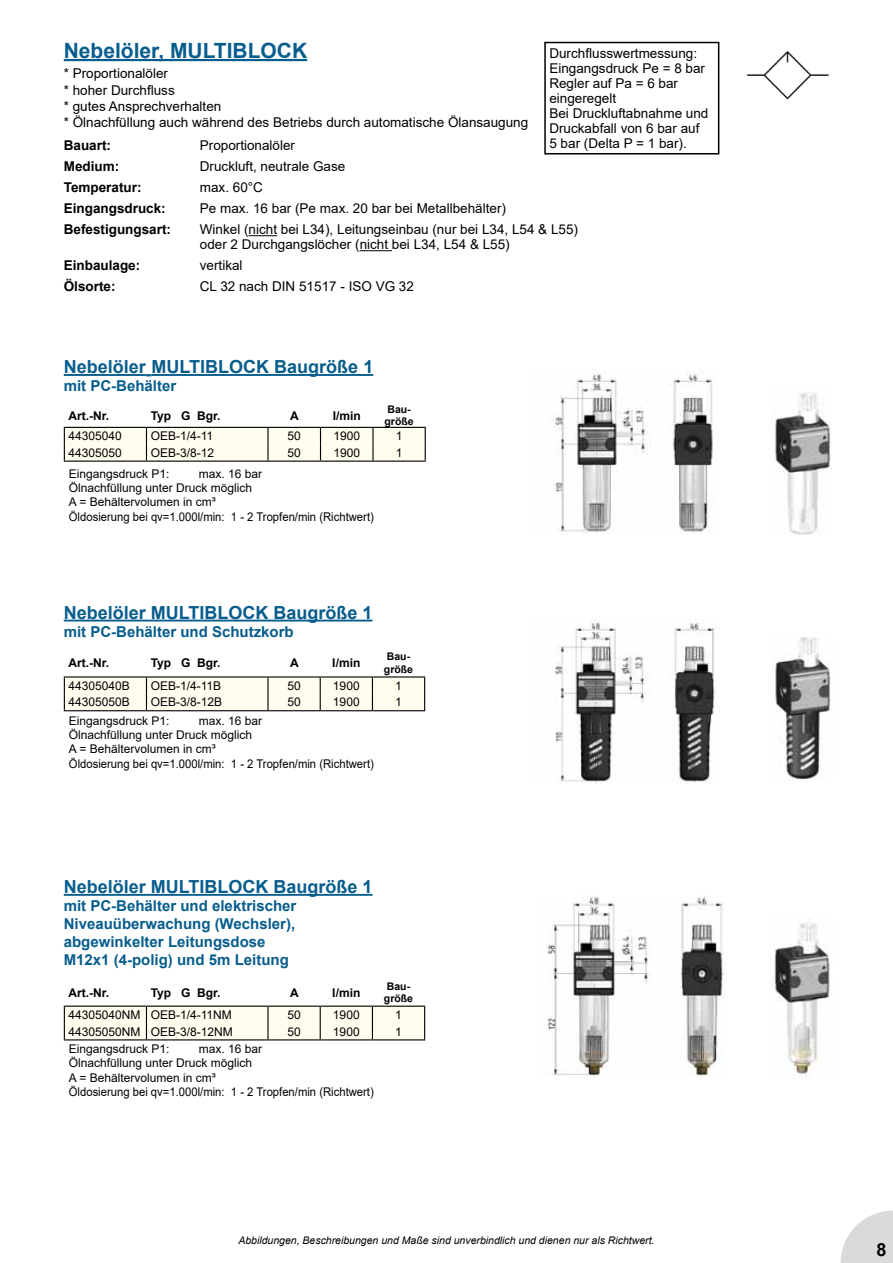
<style>
.page{position:relative;width:893px;height:1263px;background:#fff}
.page>*{position:absolute;margin:0;border:0;box-sizing:border-box;transform-origin:0 0}
.t1{font:700 21px "Arial";color:#075d8d}
.t2{font:700 18px "Arial";color:#075d8d}
.t3{font:700 18px "Arial";color:#000}
.t4{font:700 15px/18px "Arial";color:#075d8d}
.t5{font:13.5px/15px "Arial";color:#000}
.t6{font:700 13.5px "Arial";color:#000}
.t7{font:12px/14.4px "Arial";color:#000}
.t8{font:700 12px "Arial";color:#000}
.t9{font:italic 10.5px "Arial";color:#000}
.t10{font:700 10.5px/12.6px "Arial";color:#000}
</style>
<div class="page">
<svg style="left:841px;top:1210px;width:52px;height:53px"></svg>
<hr style="left:64px;top:59px;width:243px;height:2px;background:#075d8d">
<svg style="left:249px;top:235px;width:28px;height:1px"></svg>
<hr style="left:360px;top:250px;width:32px;height:1px;background:#000">
<img style="left:746px;top:50px;width:82px;height:49px">
<hr style="left:64px;top:620px;width:308px;height:1px;background:#075d8d">
<div style="left:64px;top:677px;width:361px;height:33px;background:#fffdee"></div>
<hr style="left:64px;top:710px;width:82px;height:1px;background:#000">
<hr style="left:146px;top:710px;width:122px;height:1px;background:#000">
<hr style="left:268px;top:710px;width:52px;height:1px;background:#000">
<hr style="left:320px;top:710px;width:52px;height:1px;background:#000">
<hr style="left:372px;top:710px;width:53px;height:1px;background:#000">
<hr style="left:64px;top:676px;width:82px;height:1px;background:#000">
<hr style="left:146px;top:676px;width:122px;height:1px;background:#000">
<hr style="left:268px;top:676px;width:52px;height:1px;background:#000">
<hr style="left:320px;top:676px;width:52px;height:1px;background:#000">
<hr style="left:372px;top:676px;width:53px;height:1px;background:#000">
<img style="left:555px;top:619px;width:165px;height:165px">
<img style="left:773px;top:638px;width:58px;height:142px">
<hr style="left:64px;top:374px;width:82px;height:2px;background:#075d8d">
<svg style="left:146px;top:374px;width:6px;height:2px"></svg>
<hr style="left:152px;top:374px;width:221px;height:2px;background:#075d8d">
<div style="left:64px;top:428px;width:362px;height:33px;background:#fffdee"></div>
<hr style="left:64px;top:461px;width:82px;height:1px;background:#000">
<hr style="left:146px;top:461px;width:122px;height:1px;background:#000">
<hr style="left:268px;top:461px;width:52px;height:1px;background:#000">
<hr style="left:320px;top:461px;width:53px;height:1px;background:#000">
<hr style="left:373px;top:461px;width:53px;height:1px;background:#000">
<hr style="left:64px;top:427px;width:82px;height:1px;background:#000">
<hr style="left:146px;top:427px;width:122px;height:1px;background:#000">
<hr style="left:268px;top:427px;width:52px;height:1px;background:#000">
<hr style="left:320px;top:427px;width:53px;height:1px;background:#000">
<hr style="left:373px;top:427px;width:53px;height:1px;background:#000">
<img style="left:555px;top:370px;width:158px;height:164px">
<img style="left:775px;top:393px;width:57px;height:142px">
<img style="left:547px;top:896px;width:104px;height:180px">
<hr style="left:64px;top:894px;width:308px;height:2px;background:#075d8d">
<img style="left:772px;top:923px;width:58px;height:156px">
<div style="left:64px;top:1007px;width:361px;height:32px;background:#fffdee"></div>
<hr style="left:64px;top:1039px;width:82px;height:1px;background:#000">
<hr style="left:146px;top:1039px;width:122px;height:1px;background:#000">
<hr style="left:268px;top:1039px;width:52px;height:1px;background:#000">
<hr style="left:320px;top:1039px;width:52px;height:1px;background:#000">
<hr style="left:372px;top:1039px;width:53px;height:1px;background:#000">
<hr style="left:64px;top:1005px;width:82px;height:2px;background:#000">
<hr style="left:146px;top:1005px;width:122px;height:2px;background:#000">
<hr style="left:268px;top:1005px;width:52px;height:2px;background:#000">
<hr style="left:320px;top:1005px;width:52px;height:2px;background:#000">
<hr style="left:372px;top:1005px;width:53px;height:2px;background:#000">
<img style="left:681px;top:895px;width:43px;height:181px">
<div style="left:544px;top:42px;width:175px;height:112px;border:2px solid #000"></div>
<h1 class="t1" style="left:64px;top:36px;width:245px">Nebelöler, MULTIBLOCK</h1>
<p class="t5" style="left:549px;top:46px;width:161px">Durchflusswertmessung:<br>Eingangsdruck Pe = 8 bar<br>Regler auf Pa = 6 bar eingeregelt<br>Bei Druckluftabnahme und<br>Druckabfall von 6 bar auf<br>5 bar (Delta P = 1 bar).</p>
<p class="t5" style="left:64px;top:65px;width:466px;line-height:16.2px">* Proportionalöler<br>* hoher Durchfluss<br>* gutes Ansprechverhalten<br>* Ölnachfüllung auch während des Betriebs durch automatische Ölansaugung</p>
<p class="t6" style="left:64px;top:136px;width:49px">Bauart:</p>
<p class="t5" style="left:200px;top:138px;width:97px">Proportionalöler</p>
<p class="t6" style="left:64px;top:157px;width:57px">Medium:</p>
<p class="t5" style="left:200px;top:159px;width:147px">Druckluft, neutrale Gase</p>
<p class="t6" style="left:64px;top:178px;width:79px">Temperatur:</p>
<p class="t5" style="left:200px;top:180px;width:65px">max. 60°C</p>
<p class="t6" style="left:64px;top:199px;width:104px">Eingangsdruck:</p>
<p class="t5" style="left:200px;top:201px;width:308px">Pe max. 16 bar (Pe max. 20 bar bei Metallbehälter)</p>
<p class="t6" style="left:64px;top:220px;width:109px">Befestigungsart:</p>
<p class="t5" style="left:200px;top:222px;width:380px">Winkel (nicht bei L34), Leitungseinbau (nur bei L34, L54 &amp; L55) oder 2 Durchgangslöcher (nicht bei L34, L54 &amp; L55)</p>
<p class="t6" style="left:64px;top:256px;width:78px">Einbaulage:</p>
<p class="t5" style="left:200px;top:258px;width:44px">vertikal</p>
<p class="t6" style="left:64px;top:277px;width:53px">Ölsorte:</p>
<p class="t5" style="left:200px;top:279px;width:216px">CL 32 nach DIN 51517 - ISO VG 32</p>
<h2 class="t2" style="left:64px;top:354px;width:311px">Nebelöler MULTIBLOCK Baugröße 1</h2>
<p class="t4" style="left:64px;top:377px;width:114px">mit PC-Behälter</p>
<p class="t8" style="left:69px;top:407px;width:42px">Art.-Nr.</p>
<p class="t8" style="left:151px;top:407px;width:71px">Typ G Bgr.</p>
<p class="t8" style="left:290px;top:407px;width:10px">A</p>
<p class="t8" style="left:333px;top:407px;width:30px">I/min</p>
<p class="t10" style="left:385px;top:403px;width:31px">Bau&shy;größe</p>
<p class="t7" style="left:69px;top:429px;width:55px">44305040</p>
<p class="t7" style="left:151px;top:429px;width:64px">OEB-1/4-11</p>
<p class="t7" style="left:288px;top:429px;width:15px">50</p>
<p class="t7" style="left:333px;top:429px;width:28px">1900</p>
<p class="t7" style="left:396px;top:429px;width:8px">1</p>
<p class="t7" style="left:69px;top:445px;width:55px">44305050</p>
<p class="t7" style="left:151px;top:445px;width:65px">OEB-3/8-12</p>
<p class="t7" style="left:288px;top:445px;width:15px">50</p>
<p class="t7" style="left:333px;top:445px;width:28px">1900</p>
<p class="t7" style="left:396px;top:445px;width:8px">1</p>
<p class="t7" style="left:69px;top:466px;width:102px">Eingangsdruck P1:</p>
<p class="t7" style="left:69px;top:466px;width:306px;text-indent:130px">max. 16 bar<br>Ölnachfüllung unter Druck möglich<br>A = Behältervolumen in cm³<br>Öldosierung bei qv=1.000l/min: 1 - 2 Tropfen/min (Richtwert)</p>
<h2 class="t2" style="left:64px;top:600px;width:310px">Nebelöler MULTIBLOCK Baugröße 1</h2>
<p class="t4" style="left:64px;top:622px;width:232px">mit PC-Behälter und Schutzkorb</p>
<p class="t8" style="left:69px;top:655px;width:42px">Art.-Nr.</p>
<p class="t8" style="left:151px;top:655px;width:71px">Typ G Bgr.</p>
<p class="t8" style="left:290px;top:655px;width:10px">A</p>
<p class="t8" style="left:332px;top:655px;width:30px">I/min</p>
<p class="t10" style="left:384px;top:651px;width:31px">Bau&shy;größe</p>
<p class="t7" style="left:69px;top:679px;width:63px">44305040B</p>
<p class="t7" style="left:151px;top:679px;width:72px">OEB-1/4-11B</p>
<p class="t7" style="left:287px;top:679px;width:15px">50</p>
<p class="t7" style="left:333px;top:679px;width:28px">1900</p>
<p class="t7" style="left:395px;top:679px;width:8px">1</p>
<p class="t7" style="left:69px;top:695px;width:63px">44305050B</p>
<p class="t7" style="left:151px;top:695px;width:73px">OEB-3/8-12B</p>
<p class="t7" style="left:287px;top:695px;width:15px">50</p>
<p class="t7" style="left:333px;top:695px;width:28px">1900</p>
<p class="t7" style="left:395px;top:695px;width:8px">1</p>
<p class="t7" style="left:69px;top:713px;width:102px">Eingangsdruck P1:</p>
<p class="t7" style="left:69px;top:713px;width:306px;text-indent:130px">max. 16 bar<br>Ölnachfüllung unter Druck möglich<br>A = Behältervolumen in cm³<br>Öldosierung bei qv=1.000l/min: 1 - 2 Tropfen/min (Richtwert)</p>
<h2 class="t2" style="left:64px;top:874px;width:310px">Nebelöler MULTIBLOCK Baugröße 1</h2>
<p class="t4" style="left:64px;top:897px;width:234px">mit PC-Behälter und elektrischer<br>Niveauüberwachung (Wechsler), abgewinkelter Leitungsdose<br>M12x1 (4-polig) und 5m Leitung</p>
<p class="t8" style="left:69px;top:984px;width:42px">Art.-Nr.</p>
<p class="t8" style="left:151px;top:984px;width:71px">Typ G Bgr.</p>
<p class="t8" style="left:290px;top:984px;width:10px">A</p>
<p class="t8" style="left:332px;top:984px;width:30px">I/min</p>
<p class="t10" style="left:384px;top:980px;width:31px">Bau&shy;größe</p>
<p class="t7" style="left:69px;top:1008px;width:165px">44305040NM OEB-1/4-11NM</p>
<p class="t7" style="left:287px;top:1008px;width:15px">50</p>
<p class="t7" style="left:333px;top:1008px;width:28px">1900</p>
<p class="t7" style="left:395px;top:1008px;width:8px">1</p>
<p class="t7" style="left:69px;top:1024px;width:166px">44305050NM OEB-3/8-12NM</p>
<p class="t7" style="left:287px;top:1024px;width:15px">50</p>
<p class="t7" style="left:333px;top:1024px;width:28px">1900</p>
<p class="t7" style="left:395px;top:1024px;width:8px">1</p>
<p class="t7" style="left:69px;top:1041px;width:102px">Eingangsdruck P1:</p>
<p class="t7" style="left:69px;top:1041px;width:306px;text-indent:130px">max. 16 bar<br>Ölnachfüllung unter Druck möglich<br>A = Behältervolumen in cm³<br>Öldosierung bei qv=1.000l/min: 1 - 2 Tropfen/min (Richtwert)</p>
<p class="t9" style="left:238px;top:1233px;width:418px">Abbildungen, Beschreibungen und Maße sind unverbindlich und dienen nur als Richtwert.</p>
<h2 class="t3" style="left:877px;top:1237px;width:12px">8</h2>
</div>
